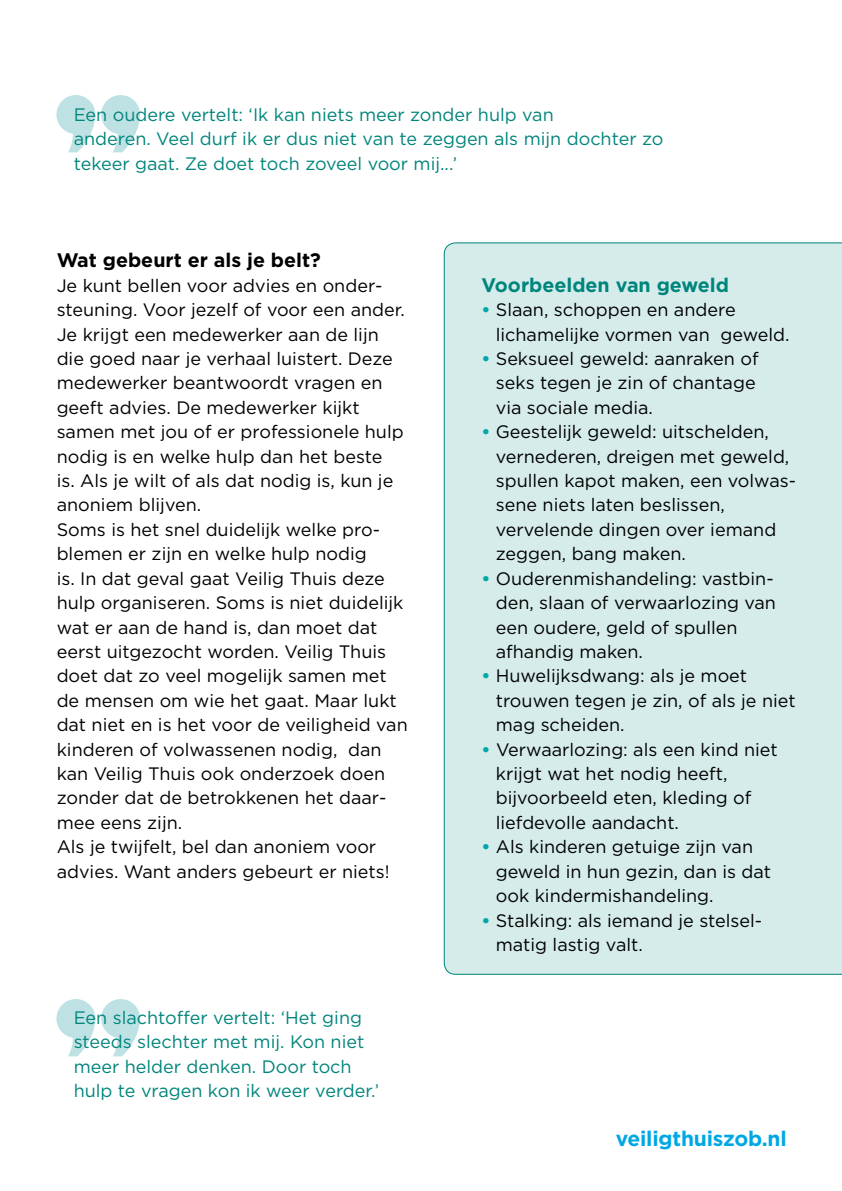
<style>
.page{position:relative;width:842px;height:1191px;background:#fff}
.page>*{position:absolute;margin:0;border:0;box-sizing:border-box;transform-origin:0 0}
.t1{font:700 21px "Gotham";letter-spacing:-.01em;color:#00a8e3}
.t2{font:700 19.6px "Gotham";color:#000}
.t3{font:700 19.6px "Gotham";color:#00857c}
.t4{font:18px/24.4px "Gotham";color:#000}
.t5{font:18px/24.4px "Gotham";color:#00857c}
.s1{font-weight:700;color:#00a8a9}
</style>
<div class="page">
<svg style="left:56px;top:95px;width:39px;height:57px"></svg>
<svg style="left:101px;top:95px;width:39px;height:57px"></svg>
<svg style="left:56px;top:999px;width:39px;height:57px"></svg>
<svg style="left:101px;top:999px;width:39px;height:57px"></svg>
<div style="left:444px;top:243px;width:398px;height:731px;background:#d5eceb"></div>
<p class="t5" style="left:74px;top:102px;width:591px">Een oudere vertelt: ‘Ik kan niets meer zonder hulp van<br>anderen. Veel durf ik er dus niet van te zeggen als mijn dochter zo tekeer gaat. Ze doet toch zoveel voor mij...’</p>
<p class="t2" style="left:57px;top:247px;width:266px">Wat gebeurt er als je belt?</p>
<p class="t4" style="left:57px;top:273px;width:353px">Je kunt bellen voor advies en onder&shy;steuning. Voor jezelf of voor een ander.<br>Je krijgt een medewerker aan de lijn die goed naar je verhaal luistert. Deze medewerker beantwoordt vragen en geeft advies. De medewerker kijkt samen met jou of er professionele hulp nodig is en welke hulp dan het beste<br>is. Als je wilt of als dat nodig is, kun je anoniem blijven.<br>Soms is het snel duidelijk welke pro&shy;blemen er zijn en welke hulp nodig<br>is. In dat geval gaat Veilig Thuis deze hulp organiseren. Soms is niet duidelijk wat er aan de hand is, dan moet dat eerst uitgezocht worden. Veilig Thuis doet dat zo veel mogelijk samen met de mensen om wie het gaat. Maar lukt dat niet en is het voor de veiligheid van kinderen of volwassenen nodig, dan kan Veilig Thuis ook onderzoek doen zonder dat de betrokkenen het daar&shy;mee eens zijn.<br>Als je twijfelt, bel dan anoniem voor advies. Want anders gebeurt er niets!</p>
<p class="t3" style="left:482px;top:272px;width:249px">Voorbeelden van geweld</p>
<p class="t4" style="left:496px;top:297px;width:295px;text-indent:-14px"><span class="s1">•</span> Slaan, schoppen en andere lichamelijke vormen van geweld.</p>
<p class="t4" style="left:496px;top:346px;width:264px;text-indent:-14px"><span class="s1">•</span> Seksueel geweld: aanraken of seks tegen je zin of chantage via sociale media.</p>
<p class="t4" style="left:496px;top:419px;width:302px;text-indent:-14px"><span class="s1">•</span> Geestelijk geweld: uitschelden, vernederen, dreigen met geweld, spullen kapot maken, een volwas&shy;sene niets laten beslissen, vervelende dingen over iemand zeggen, bang maken.</p>
<p class="t4" style="left:496px;top:566px;width:282px;text-indent:-14px"><span class="s1">•</span> Ouderenmishandeling: vastbin&shy;den, slaan of verwaarlozing van een oudere, geld of spullen afhandig maken.</p>
<p class="t4" style="left:496px;top:663px;width:301px;text-indent:-14px"><span class="s1">•</span> Huwelijksdwang: als je moet trouwen tegen je zin, of als je niet mag scheiden.</p>
<p class="t4" style="left:496px;top:736px;width:283px;text-indent:-14px"><span class="s1">•</span> Verwaarlozing: als een kind niet krijgt wat het nodig heeft, bijvoorbeeld eten, kleding of liefdevolle aandacht.</p>
<p class="t4" style="left:496px;top:834px;width:277px;text-indent:-14px"><span class="s1">•</span> Als kinderen getuige zijn van geweld in hun gezin, dan is dat ook kindermishandeling.</p>
<p class="t4" style="left:496px;top:907px;width:268px;text-indent:-14px"><span class="s1">•</span> Stalking: als iemand je stelsel&shy;matig lastig valt.</p>
<p class="t5" style="left:74px;top:1005px;width:307px">Een slachtoffer vertelt: ‘Het ging steeds slechter met mij. Kon niet meer helder denken. Door toch hulp te vragen kon ik weer verder.’</p>
<p class="t1" style="left:616px;top:1124px;width:173px">veiligthuiszob.nl</p>
</div>
